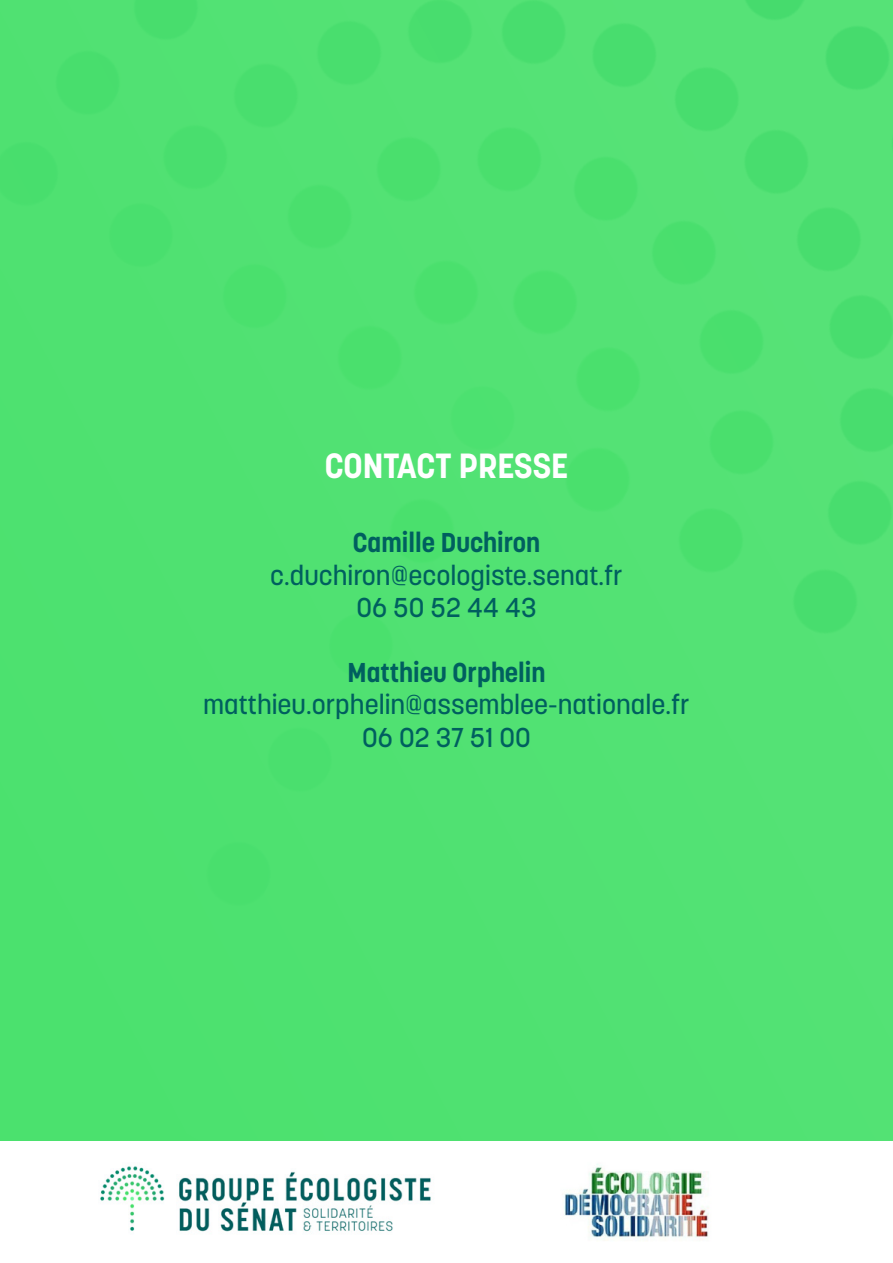
<style>
.page{position:relative;width:893px;height:1263px;background:#fff}
.page>*{position:absolute;margin:0;border:0;box-sizing:border-box;transform-origin:0 0}
.t1{font:700 34.65px "Korolev";color:#fff}
.t2{font:500 27px/32.4px "Korolev";color:#005f5f;text-align:center}
.t3{font:700 27px "Korolev";color:#005f5f}
</style>
<div class="page">
<div style="left:0;top:0;width:893px;height:1141px;background:#50e172"></div>
<img style="left:564px;top:1164px;width:145px;height:77px">
<img style="left:100px;top:1166px;width:331px;height:66px">
<p class="t1" style="left:325px;top:444px;width:245px">CONTACT PRESSE</p>
<p class="t3" style="left:353px;top:526px;width:189px">Camille Duchiron</p>
<p class="t2" style="left:270px;top:559px;width:354px">c.duchiron@ecologiste.senat.fr<br>06 50 52 44 43</p>
<p class="t3" style="left:348px;top:655px;width:199px">Matthieu Orphelin</p>
<p class="t2" style="left:203px;top:688px;width:488px">matthieu.orphelin@assemblee-nationale.fr<br>06 02 37 51 00</p>
</div>
